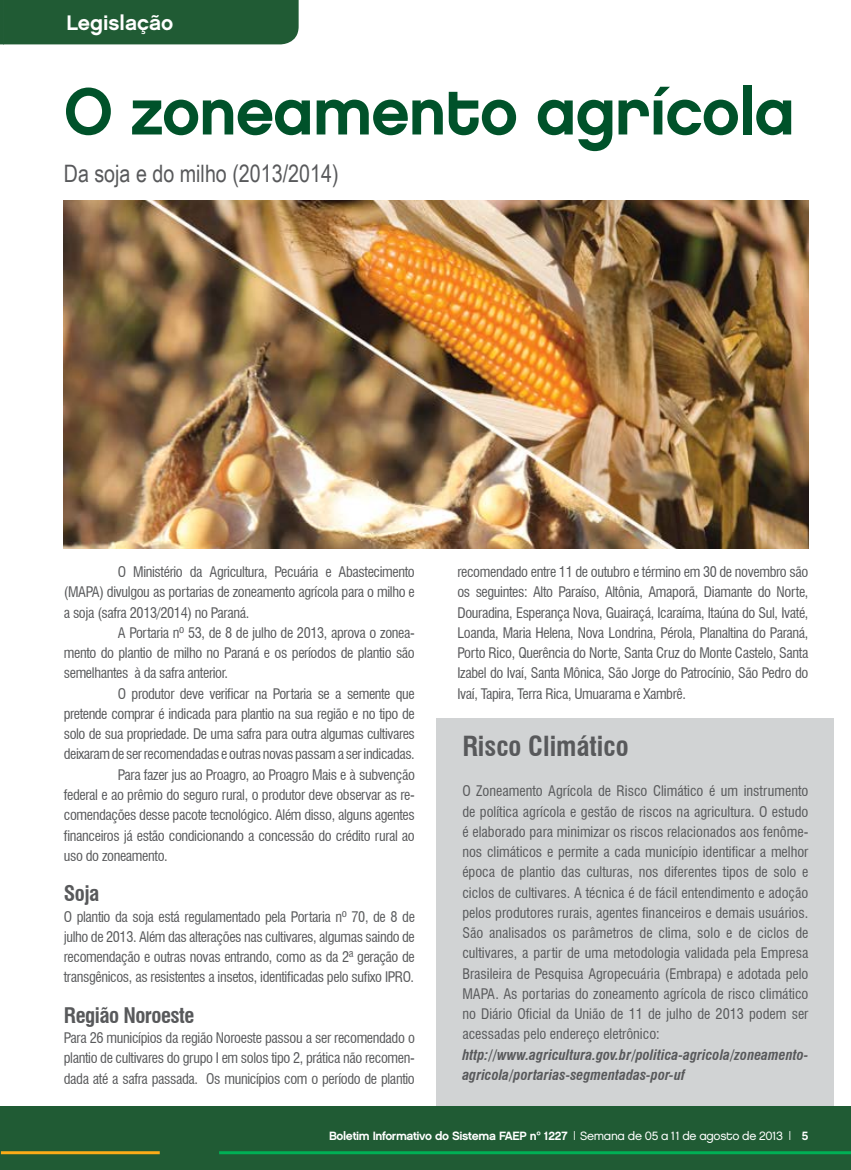
<style>
.page{position:relative;width:851px;height:1170px;background:#fff}
.page>*{position:absolute;margin:0;border:0;box-sizing:border-box;transform-origin:0 0}
.t1{font:66px "Chalet New York Nineteen Eighty";letter-spacing:-.02em;color:#00522a}
.t2{font:700 condensed 27px "Swiss 721 BT";color:#58595b}
.t3{font:24px "Arial Narrow";color:#58595b}
.t4{font:700 condensed 21px "Swiss 721 BT";letter-spacing:-.025em;color:#58595b}
.t5{font:21px "Chalet New York Nineteen Sixty";color:#fff}
.t6{font:condensed 14.25px/20.2px "Swiss 721 BT";letter-spacing:-.025em;color:#58595b;text-align:justify}
.t7{font:italic 700 condensed 14.25px/20.2px "Swiss 721 BT";color:#58595b}
.t8{font:12px "Chalet New York Nineteen Sixty";letter-spacing:-.03em;color:#fff}
.s1{font-family:"Chalet London Nineteen Eighty"}
</style>
<div class="page">
<div style="left:0;top:1106px;width:850px;height:63px;background:#205b34"></div>
<hr style="left:1px;top:1151px;width:159px;height:3px;background:#fbac18">
<hr style="left:219px;top:1151px;width:631px;height:3px;background:#00b055">
<div style="left:436px;top:718px;width:397px;height:388px;background:#d1d3d4"></div>
<div style="left:0;top:0;width:298px;height:44px;background:#205b34"></div>
<img style="left:64px;top:200px;width:744px;height:348px">
<h3 class="t5" style="left:66px;top:10px;width:108px">Legislação</h3>
<h1 class="t1" style="left:64px;top:71px;width:732px">O zoneamento agrícola</h1>
<h3 class="t3" style="left:64px;top:156px;width:276px">Da soja e do milho (2013/2014)</h3>
<p class="t6" style="left:64px;top:561px;width:352px;text-indent:54px">O Ministério da Agricultura, Pecuária e Abastecimento (MAPA) divulgou as portarias de zoneamento agrícola para o milho e a soja (safra 2013/2014) no Paraná.</p>
<p class="t6" style="left:64px;top:622px;width:352px;text-indent:54px">A Portaria nº 53, de 8 de julho de 2013, aprova o zonea&shy;mento do plantio de milho no Paraná e os períodos de plantio são semelhantes à da safra anterior.</p>
<p class="t6" style="left:118px;top:683px;width:298px">O produtor deve verificar na Portaria se a semente que</p>
<p class="t6" style="left:64px;top:703px;width:352px">pretende comprar é indicada para plantio na sua região e no tipo de</p>
<p class="t6" style="left:64px;top:723px;width:352px">solo de sua propriedade. De uma safra para outra algumas cultivares</p>
<p class="t6" style="left:64px;top:744px;width:352px">deixaram de ser recomendadas e outras novas passam a ser indicadas.</p>
<p class="t6" style="left:118px;top:764px;width:298px">Para fazer jus ao Proagro, ao Proagro Mais e à subvenção</p>
<p class="t6" style="left:64px;top:784px;width:352px">federal e ao prêmio do seguro rural, o produtor deve observar as re-</p>
<p class="t6" style="left:64px;top:804px;width:352px">comendações desse pacote tecnológico. Além disso, alguns agentes</p>
<p class="t6" style="left:64px;top:825px;width:352px">financeiros já estão condicionando a concessão do crédito rural ao</p>
<p class="t6" style="left:64px;top:845px;width:105px">uso do zoneamento.</p>
<h3 class="t4" style="left:64px;top:881px;width:37px">Soja</h3>
<p class="t6" style="left:64px;top:906px;width:352px">O plantio da soja está regulamentado pela Portaria nº 70, de 8 de julho de 2013. Além das alterações nas cultivares, algumas saindo de recomendação e outras novas entrando, como as da 2ª geração de transgênicos, as resistentes a insetos, identificadas pelo sufixo IPRO.</p>
<h3 class="t4" style="left:64px;top:1002px;width:132px">Região Noroeste</h3>
<p class="t6" style="left:64px;top:1027px;width:352px">Para 26 municípios da região Noroeste passou a ser recomendado o plantio de cultivares do grupo I em solos tipo 2, prática não recomen&shy;dada até a safra passada. Os municípios com o período de plantio</p>
<p class="t6" style="left:457px;top:561px;width:352px">recomendado entre 11 de outubro e término em 30 de novembro são os seguintes: Alto Paraíso, Altônia, Amaporã, Diamante do Norte, Douradina, Esperança Nova, Guairaçá, Icaraíma, Itaúna do Sul, Ivaté, Loanda, Maria Helena, Nova Londrina, Pérola, Planaltina do Paraná, Porto Rico, Querência do Norte, Santa Cruz do Monte Castelo, Santa Izabel do Ivaí, Santa Mônica, São Jorge do Patrocínio, São Pedro do Ivaí, Tapira, Terra Rica, Umuarama e Xambrê.</p>
<h2 class="t2" style="left:462px;top:729px;width:168px">Risco Climático</h2>
<p class="t6" style="left:462px;top:780px;width:347px">O Zoneamento Agrícola de Risco Climático é um instrumento de política agrícola e gestão de riscos na agricultura. O estudo é elaborado para minimizar os riscos relacionados aos fenôme&shy;nos climáticos e permite a cada município identificar a melhor época de plantio das culturas, nos diferentes tipos de solo e ciclos de cultivares. A técnica é de fácil entendimento e adoção pelos produtores rurais, agentes financeiros e demais usuários.<br>São analisados os parâmetros de clima, solo e de ciclos de cultivares, a partir de uma metodologia validada pela Empresa Brasileira de Pesquisa Agropecuária (Embrapa) e adotada pelo MAPA. As portarias do zoneamento agrícola de risco climático no Diário Oficial da União de 11 de julho de 2013 podem ser acessadas pelo endereço eletrônico:</p>
<p class="t7" style="left:462px;top:1044px;width:347px">http://www.agricultura.gov.br/politica-agricola/zoneamento&shy;agricola/portarias-segmentadas-por-uf</p>
<p class="t8" style="left:329px;top:1128px;width:480px">Boletim Informativo do Sistema FAEP nº 1227 | <span class="s1">Semana de 05 a 11 de agosto de 2013</span> | 5</p>
</div>
